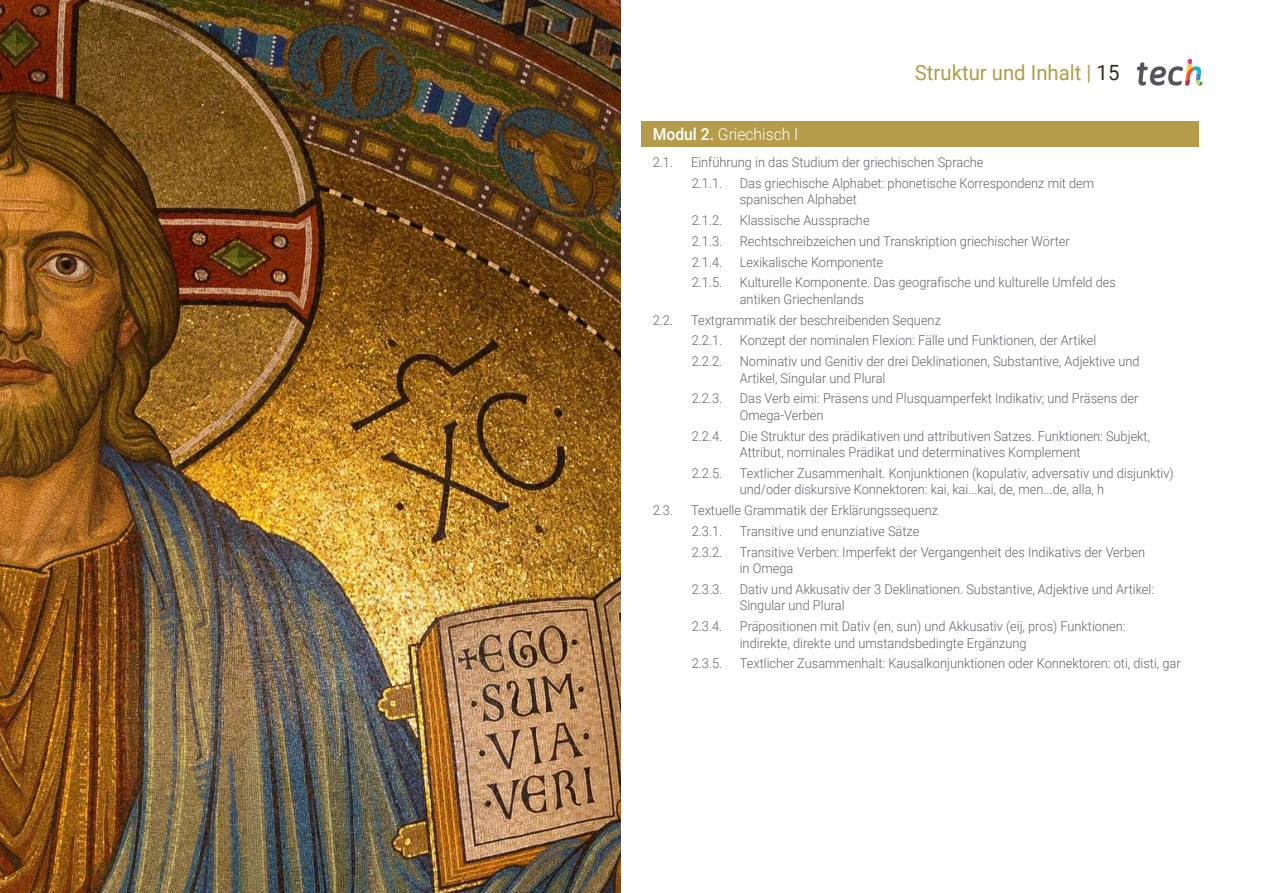
<style>
.page{position:relative;width:1263px;height:893px;background:#fff}
.page>*{position:absolute;margin:0;border:0;box-sizing:border-box;transform-origin:0 0}
.t1{font:21px "Roboto";color:#b49c4b}
.t2{font:300 16.5px "Roboto";color:#fff;scale:.95 1}
.t3{font:300 13.5px/16.5px "Roboto";color:#61646a;scale:.95 1}
.s1{color:#312e20}
.s2{font-weight:500}
</style>
<div class="page">
<img style="left:0;top:0;width:621px;height:893px">
<svg style="left:1137px;top:59px;width:65px;height:27px"></svg>
<div style="left:642px;top:121px;width:557px;height:25px;background:#b49c4b"></div>
<h1 class="t1" style="left:915px;top:57px;width:206px">Struktur und Inhalt | <span class="s1">15</span></h1>
<p class="t2" style="left:653px;top:123px;width:155px"><span class="s2">Modul 2.</span> Griechisch I</p>
<p class="t3" style="left:653px;top:154px;width:23px">2.1.</p>
<p class="t3" style="left:691px;top:151px;width:309px;line-height:20.7px">Einführung in das Studium der griechischen Sprache<br>2.1.1.</p>
<p class="t3" style="left:740px;top:174px;width:375px">Das griechische Alphabet: phonetische Korrespondenz mit dem spanischen Alphabet</p>
<p class="t3" style="left:692px;top:212px;width:34px">2.1.2.</p>
<p class="t3" style="left:740px;top:212px;width:138px">Klassische Aussprache</p>
<p class="t3" style="left:692px;top:232px;width:34px">2.1.3.</p>
<p class="t3" style="left:740px;top:232px;width:349px">Rechtschreibzeichen und Transkription griechischer Wörter</p>
<p class="t3" style="left:692px;top:253px;width:34px">2.1.4.</p>
<p class="t3" style="left:740px;top:253px;width:153px">Lexikalische Komponente</p>
<p class="t3" style="left:692px;top:274px;width:34px">2.1.5.</p>
<p class="t3" style="left:740px;top:274px;width:398px">Kulturelle Komponente. Das geografische und kulturelle Umfeld des antiken Griechenlands</p>
<p class="t3" style="left:653px;top:311px;width:23px">2.2.</p>
<p class="t3" style="left:691px;top:309px;width:264px;line-height:20.7px">Textgrammatik der beschreibenden Sequenz<br>2.2.1.</p>
<p class="t3" style="left:740px;top:332px;width:377px">Konzept der nominalen Flexion: Fälle und Funktionen, der Artikel</p>
<p class="t3" style="left:692px;top:353px;width:34px">2.2.2.</p>
<p class="t3" style="left:740px;top:353px;width:422px">Nominativ und Genitiv der drei Deklinationen, Substantive, Adjektive und<br>Artikel, Singular und Plural</p>
<p class="t3" style="left:692px;top:390px;width:34px">2.2.3.</p>
<p class="t3" style="left:740px;top:390px;width:421px">Das Verb eimi: Präsens und Plusquamperfekt Indikativ; und Präsens der<br>Omega-Verben</p>
<p class="t3" style="left:692px;top:427px;width:34px">2.2.4.</p>
<p class="t3" style="left:740px;top:427px;width:433px">Die Struktur des prädikativen und attributiven Satzes. Funktionen: Subjekt,<br>Attribut, nominales Prädikat und determinatives Komplement</p>
<p class="t3" style="left:692px;top:464px;width:34px">2.2.5.</p>
<p class="t3" style="left:740px;top:464px;width:458px">Textlicher Zusammenhalt. Konjunktionen (kopulativ, adversativ und disjunktiv) und/oder diskursive Konnektoren: kai, kai...kai, de, men...de, alla, h</p>
<p class="t3" style="left:653px;top:501px;width:23px">2.3.</p>
<p class="t3" style="left:691px;top:499px;width:261px;line-height:20.7px">Textuelle Grammatik der Erklärungssequenz<br>2.3.1.</p>
<p class="t3" style="left:740px;top:522px;width:191px">Transitive und enunziative Sätze</p>
<p class="t3" style="left:692px;top:543px;width:34px">2.3.2.</p>
<p class="t3" style="left:740px;top:543px;width:428px">Transitive Verben: Imperfekt der Vergangenheit des Indikativs der Verben in Omega</p>
<p class="t3" style="left:692px;top:580px;width:34px">2.3.3.</p>
<p class="t3" style="left:740px;top:580px;width:438px">Dativ und Akkusativ der 3 Deklinationen. Substantive, Adjektive und Artikel:<br>Singular und Plural</p>
<p class="t3" style="left:692px;top:617px;width:34px">2.3.4.</p>
<p class="t3" style="left:740px;top:617px;width:407px">Präpositionen mit Dativ (en, sun) und Akkusativ (eij, pros) Funktionen: indirekte, direkte und umstandsbedingte Ergänzung</p>
<p class="t3" style="left:692px;top:655px;width:34px">2.3.5.</p>
<p class="t3" style="left:740px;top:655px;width:466px">Textlicher Zusammenhalt: Kausalkonjunktionen oder Konnektoren: oti, disti, gar</p>
</div>
